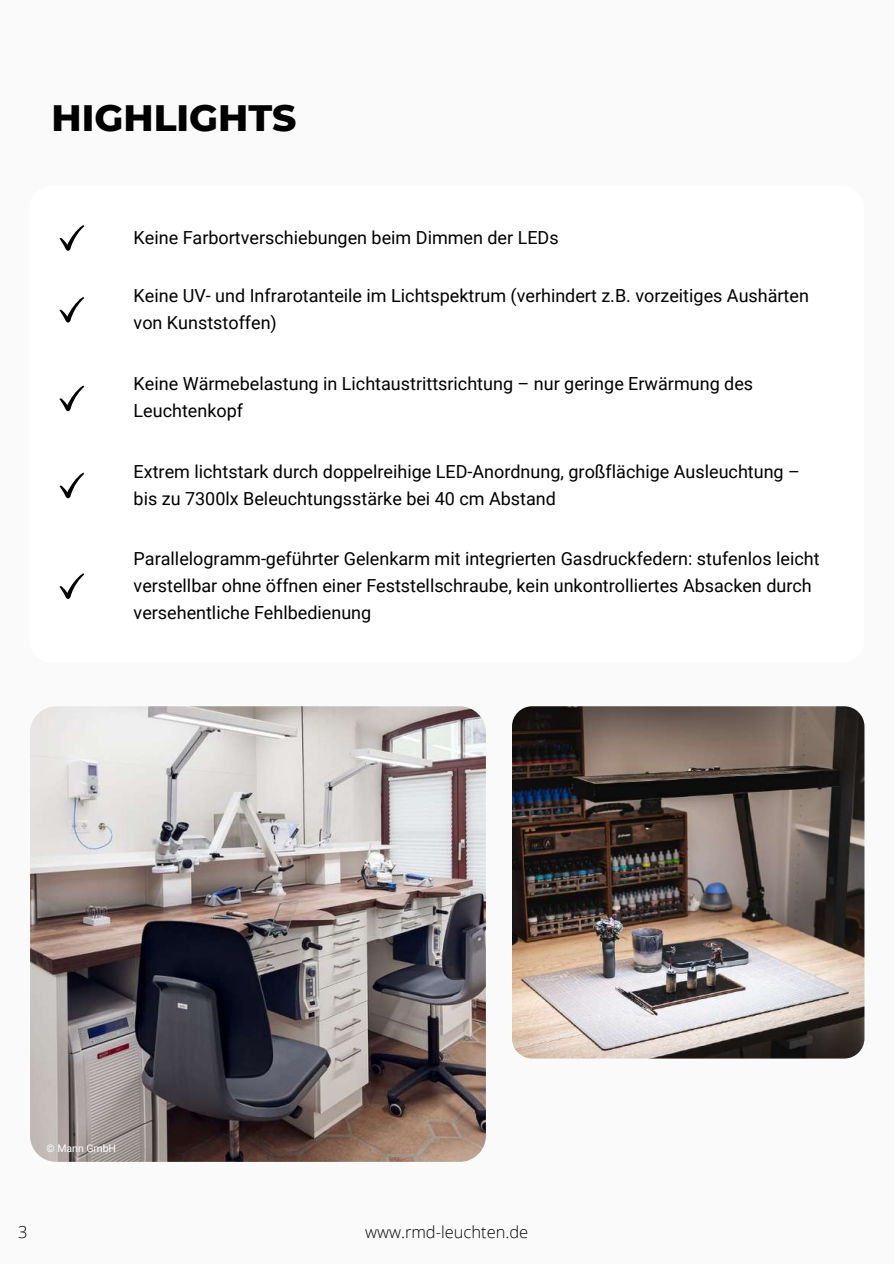
<style>
.page{position:relative;width:894px;height:1264px;background:#fff}
.page>*{position:absolute;margin:0;border:0;box-sizing:border-box;transform-origin:0 0}
.t1{font:800 37.5px "Montserrat";color:#000}
.t2{font:18px/27px "Roboto";color:#000}
.t3{font:300 16.5px "Open Sans";color:#000}
.t4{font:10.5px "Roboto";color:#fff}
</style>
<div class="page">
<div style="left:0;top:0;width:893px;height:1263px;background:#fafafa"></div>
<div style="left:29px;top:186px;width:834px;height:476px;background:#fff;border-radius:22px"></div>
<svg style="left:59px;top:225px;width:25px;height:26px"></svg>
<svg style="left:59px;top:297px;width:25px;height:25px"></svg>
<svg style="left:59px;top:385px;width:25px;height:26px"></svg>
<svg style="left:59px;top:472px;width:25px;height:26px"></svg>
<svg style="left:59px;top:573px;width:25px;height:26px"></svg>
<img style="left:30px;top:706px;width:455px;height:455px;border-radius:26px">
<img style="left:512px;top:706px;width:352px;height:352px;border-radius:20px">
<h1 class="t1" style="left:52px;top:94px;width:246px">HIGHLIGHTS</h1>
<p class="t2" style="left:134px;top:224px;width:426px">Keine Farbortverschiebungen beim Dimmen der LEDs</p>
<p class="t2" style="left:134px;top:282px;width:676px">Keine UV- und Infrarotanteile im Lichtspektrum (verhindert z.B. vorzeitiges Aushärten von Kunststoffen)</p>
<p class="t2" style="left:134px;top:371px;width:621px">Keine Wärmebelastung in Lichtaustrittsrichtung – nur geringe Erwärmung des<br>Leuchtenkopf</p>
<p class="t2" style="left:134px;top:458px;width:667px">Extrem lichtstark durch doppelreihige LED-Anordnung, großflächige Ausleuchtung – bis zu 7300lx Beleuchtungsstärke bei 40 cm Abstand</p>
<p class="t2" style="left:134px;top:545px;width:687px">Parallelogramm-geführter Gelenkarm mit integrierten Gasdruckfedern: stufenlos leicht verstellbar ohne öffnen einer Feststellschraube, kein unkontrolliertes Absacken durch versehentliche Fehlbedienung</p>
<p class="t4" style="left:46px;top:1142px;width:71px">© Mann GmbH</p>
<p class="t3" style="left:18px;top:1220px;width:11px">3</p>
<p class="t3" style="left:365px;top:1220px;width:164px">www.rmd-leuchten.de</p>
</div>
